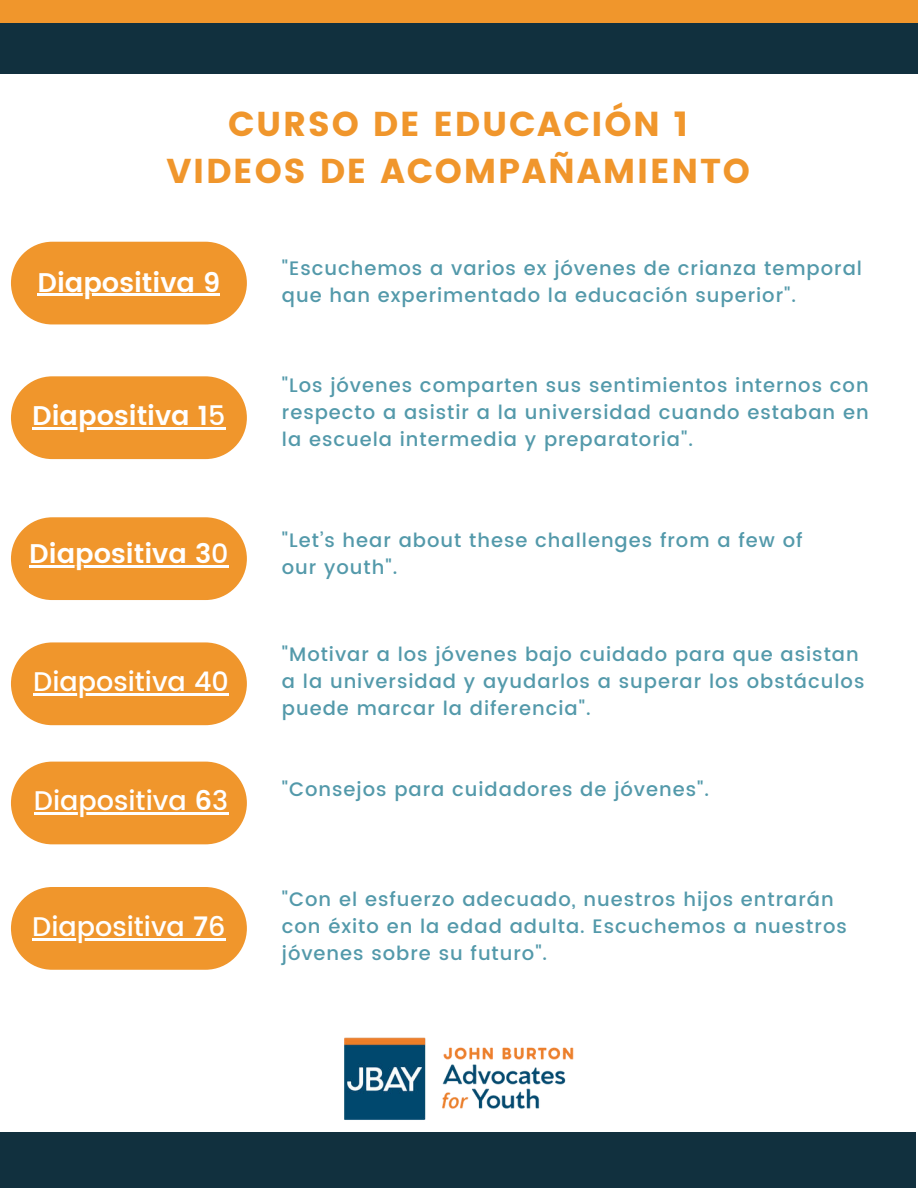
<style>
.page{position:relative;width:918px;height:1188px;background:#fff}
.page>*{position:absolute;margin:0;border:0;box-sizing:border-box;transform-origin:0 0}
.t1{font:34.5px/47.2px "Poppins";letter-spacing:.05em;color:#f0962c;text-align:center}
.t2{font:500 27px "Poppins";color:#fff}
.t3{font:600 27px "Poppins";color:#fff}
.t4{font:500 19.5px/27px "Poppins";letter-spacing:.05em;color:#5399aa}
.s1{font-weight:500}
.s2{font-weight:600}
</style>
<div class="page">
<div style="left:0;top:1133px;width:916px;height:55px;background:#11303e"></div>
<div style="left:0;top:0;width:917px;height:74px;background:#11303e"></div>
<div style="left:0;top:0;width:918px;height:23px;background:#f0962c"></div>
<div style="left:11px;top:242px;width:236px;height:83px;background:#f0962c;border-radius:41px"></div>
<div style="left:11px;top:376px;width:236px;height:83px;background:#f0962c;border-radius:41px"></div>
<div style="left:11px;top:517px;width:236px;height:83px;background:#f0962c;border-radius:41px"></div>
<div style="left:11px;top:642px;width:236px;height:83px;background:#f0962c;border-radius:41px"></div>
<div style="left:11px;top:762px;width:236px;height:82px;background:#f0962c;border-radius:41px"></div>
<div style="left:11px;top:887px;width:236px;height:83px;background:#f0962c;border-radius:41px"></div>
<img style="left:332px;top:1037px;width:253px;height:96px">
<hr style="left:37px;top:294px;width:183px;height:2px;background:#fff">
<hr style="left:32px;top:427px;width:176px;height:3px;background:#fff">
<hr style="left:208px;top:427px;width:18px;height:3px;background:#fff">
<hr style="left:29px;top:566px;width:182px;height:2px;background:#fff">
<svg style="left:211px;top:566px;width:18px;height:2px"></svg>
<hr style="left:33px;top:693px;width:153px;height:3px;background:#fff">
<svg style="left:186px;top:693px;width:8px;height:3px"></svg>
<hr style="left:194px;top:693px;width:35px;height:3px;background:#fff">
<hr style="left:34px;top:813px;width:161px;height:2px;background:#fff">
<svg style="left:195px;top:813px;width:33px;height:2px"></svg>
<hr style="left:32px;top:938px;width:153px;height:2px;background:#fff">
<hr style="left:185px;top:938px;width:23px;height:2px;background:#fff">
<svg style="left:208px;top:938px;width:18px;height:2px"></svg>
<h1 class="t1" style="left:167px;top:100px;width:585px">CURSO DE EDUCACIÓN 1<br>VIDEOS DE ACOMPAÑAMIENTO</h1>
<h2 class="t3" style="left:37px;top:262px;width:184px">Diapositiva 9</h2>
<h2 class="t3" style="left:32px;top:395px;width:195px">Diapositiva 1<span class="s1">5</span></h2>
<h2 class="t3" style="left:29px;top:534px;width:201px">Diapositiva 3<span class="s1">0</span></h2>
<h2 class="t2" style="left:33px;top:662px;width:197px">Diapositiva 40</h2>
<h2 class="t2" style="left:34px;top:781px;width:196px">Diapositiva <span class="s2">6</span>3</h2>
<h2 class="t2" style="left:32px;top:906px;width:195px">Diapositiva <span class="s2">7</span>6</h2>
<p class="t4" style="left:282px;top:255px;width:582px">"Escuchemos a varios ex jóvenes de crianza temporal que han experimentado la educación superior".</p>
<p class="t4" style="left:282px;top:372px;width:588px;text-align:justify">"Los jóvenes comparten sus sentimientos internos con respecto a asistir a la universidad cuando estaban en la escuela intermedia y preparatoria".</p>
<p class="t4" style="left:282px;top:527px;width:522px">"Let’s hear about these challenges from a few of our youth".</p>
<p class="t4" style="left:282px;top:642px;width:584px">"Motivar a los jóvenes bajo cuidado para que asistan a la universidad y ayudarlos a superar los obstáculos puede marcar la diferencia".</p>
<p class="t4" style="left:282px;top:776px;width:429px">"Consejos para cuidadores de jóvenes".</p>
<p class="t4" style="left:282px;top:886px;width:566px">"Con el esfuerzo adecuado, nuestros hijos entrarán con éxito en la edad adulta. Escuchemos a nuestros jóvenes sobre su futuro".</p>
</div>
